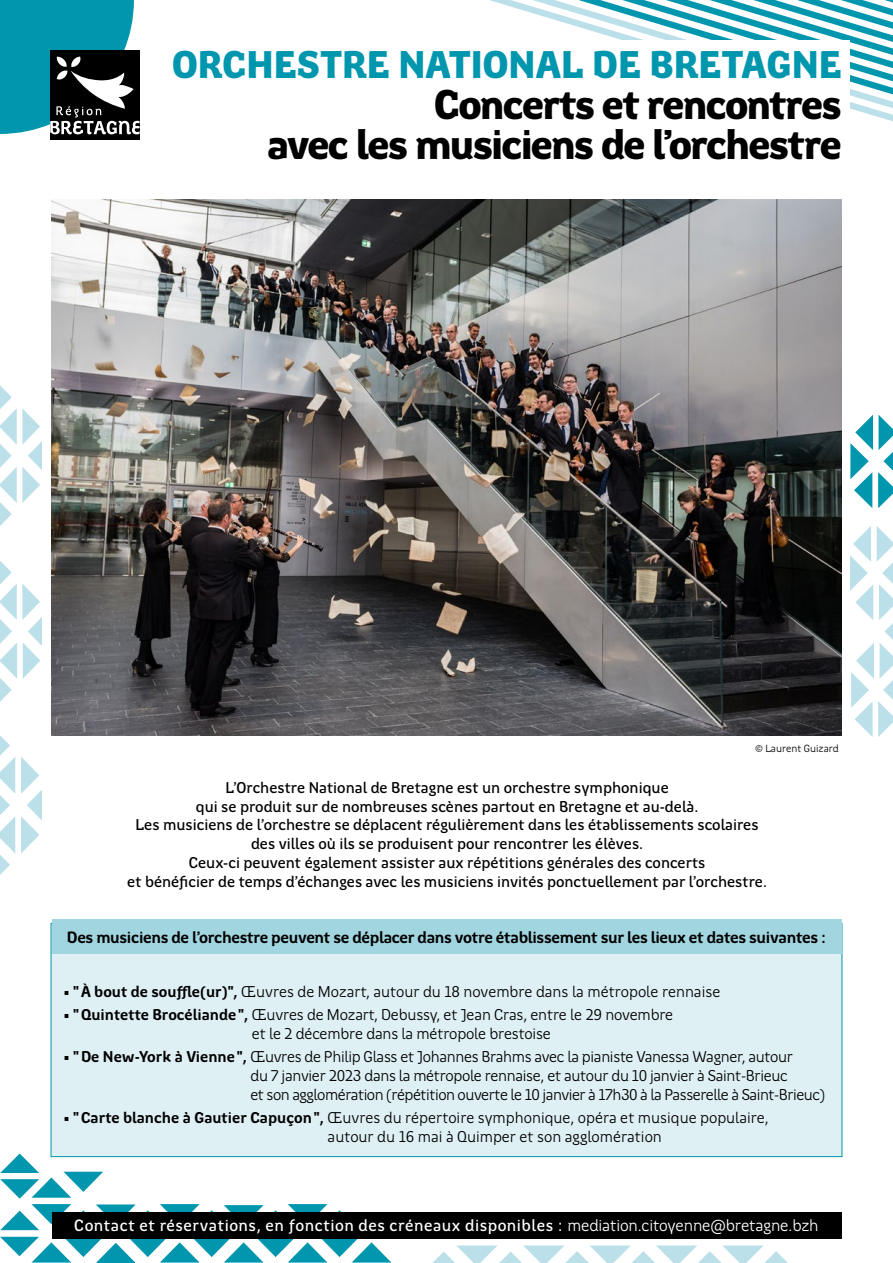
<style>
.page{position:relative;width:893px;height:1263px;background:#fff}
.page>*{position:absolute;margin:0;border:0;box-sizing:border-box;transform-origin:0 0}
.t1{font:900 42px/40.5px "Region Bretagne New";letter-spacing:-.045em;color:#000;text-align:right}
.t2{font:900 39px "Region Bretagne New";color:#0096ae}
.t3{font:700 16.5px "Region Bretagne New";letter-spacing:-.02em;color:#000}
.t4{font:500 16.5px "Region Bretagne New";letter-spacing:.03em;color:#fff}
.t5{font:500 15.75px/18.9px "Region Bretagne New";color:#000;text-align:center}
.t6{font:15.75px/18.9px "Region Bretagne New";letter-spacing:-.02em;color:#000}
.t7{font:15.75px/18.9px "Region Bretagne New";color:#000}
.t8{font:10.5px "Region Bretagne New";color:#000}
.s1{font-weight:500}
.s2{font-weight:700}
.s3{font-weight:400}
</style>
<div class="page">
<svg style="left:21px;top:757px;width:21px;height:96px"></svg>
<svg style="left:0;top:735px;width:15px;height:140px"></svg>
<svg style="left:0;top:561px;width:42px;height:141px"></svg>
<svg style="left:0;top:385px;width:42px;height:141px"></svg>
<svg style="left:456px;top:1238px;width:341px;height:1px"></svg>
<svg style="left:432px;top:1245px;width:356px;height:18px"></svg>
<svg style="left:850px;top:526px;width:43px;height:211px"></svg>
<svg style="left:850px;top:415px;width:43px;height:93px"></svg>
<svg style="left:489px;top:0;width:404px;height:122px"></svg>
<svg style="left:0;top:1237px;width:391px;height:26px"></svg>
<svg style="left:0;top:1153px;width:341px;height:77px"></svg>
<div style="left:43px;top:40px;width:807px;height:1127px;background:#fff"></div>
<div style="left:25px;top:1121px;width:18px;height:36px;background:#fff"></div>
<div style="left:50px;top:50px;width:90px;height:90px;background:#000"></div>
<svg style="left:0;top:0;width:140px;height:134px"></svg>
<div style="left:51px;top:923px;width:791px;height:233px;background:#dff0f4"></div>
<img style="left:51px;top:200px;width:791px;height:536px">
<div style="left:52px;top:919px;width:789px;height:35px;background:#a1d5e0"></div>
<div style="left:52px;top:1212px;width:789px;height:26px;background:#000"></div>
<h2 class="t2" style="left:172px;top:43px;width:671px">ORCHESTRE NATIONAL DE BRETAGNE</h2>
<h1 class="t1" style="left:267px;top:85px;width:576px">Concerts et rencontres<br>avec les musiciens de l’orchestre</h1>
<p class="t8" style="left:755px;top:743px;width:85px">© Laurent Guizard</p>
<p class="t5" style="left:127px;top:778px;width:641px">L’Orchestre National de Bretagne est un orchestre symphonique<br>qui se produit sur de nombreuses scènes partout en Bretagne et au-delà.<br>Les musiciens de l’orchestre se déplacent régulièrement dans les établissements scolaires des villes où ils se produisent pour rencontrer les élèves.<br>Ceux-ci peuvent également assister aux répétitions générales des concerts<br>et bénéficier de temps d’échanges avec les musiciens invités ponctuellement par l’orchestre.</p>
<p class="t3" style="left:67px;top:928px;width:761px">Des musiciens de l’orchestre peuvent se déplacer dans votre établissement sur les lieux et dates suivantes :</p>
<p class="t7" style="left:63px;top:982px;width:658px"><span class="s1">•</span> <span class="s2">"À bout de souffle(ur)",</span> Œuvres de Mozart, autour du 18 novembre dans la métropole rennaise</p>
<p class="t6" style="left:252px;top:1005px;width:423px;text-indent:-189px"><span class="s2">• "Quintette Brocéliande",</span> Œuvres de Mozart, Debussy, et Jean Cras, entre le 29 novembre et le 2 décembre dans la métropole brestoise</p>
<p class="t6" style="left:250px;top:1047px;width:576px;text-indent:-187px"><span class="s2">• "De New-York à Vienne",</span> Œuvres de Philip Glass et Johannes Brahms avec la pianiste Vanessa Wagner, autour<br>du 7 janvier 2023 dans la métropole rennaise, et autour du 10 janvier à Saint-Brieuc<br>et son agglomération (répétition ouverte le 10 janvier à 17h30 à la Passerelle à Saint-Brieuc)</p>
<p class="t7" style="left:328px;top:1108px;width:443px;text-indent:-264px"><span class="s2">• "Carte blanche à Gautier Capuçon",</span> Œuvres du répertoire symphonique, opéra et musique populaire, autour du 16 mai à Quimper et son agglomération</p>
<p class="t4" style="left:74px;top:1217px;width:746px">Contact et réservations, en fonction des créneaux disponibles : <span class="s3">mediation.citoyenne@bretagne.bzh</span></p>
</div>
